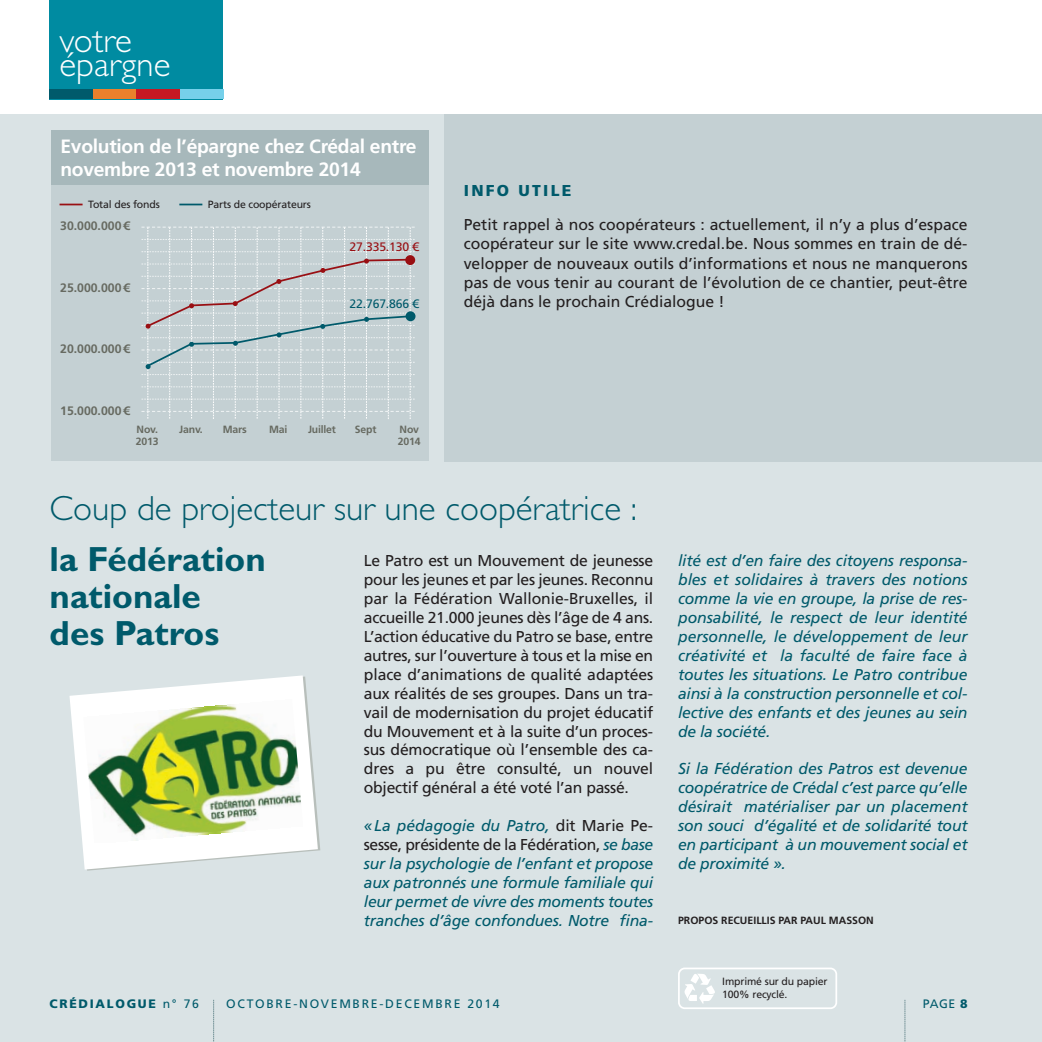
<style>
.page{position:relative;width:1042px;height:1042px;background:#fff}
.page>*{position:absolute;margin:0;border:0;box-sizing:border-box;transform-origin:0 0}
.t1{font:300 35px "Gill Sans Std";color:#005a6b}
.t2{font:700 35px/36.8px "Gill Sans Std";color:#005a6b}
.t3{font:300 35px "Gill Sans Std";color:#fff}
.t4{font:700 19.25px/22.8px "Frutiger LT Std";letter-spacing:-.015em;color:#fff}
.t5{font:italic 15.75px/18.9px "Frutiger LT Std";letter-spacing:-.015em;color:#005a6b;text-align:justify}
.t6{font:15.75px/18.9px "Frutiger LT Std";color:#231f20;text-align:justify}
.t7{font:900 15.75px "Frutiger LT Std";letter-spacing:.145em;color:#005a6b}
.t8{font:700 12.25px "Frutiger LT Std";color:#676a61}
.t9{font:12.25px "Frutiger";letter-spacing:.14em;color:#005a6b}
.t10{font:900 12.25px "Frutiger LT Std";letter-spacing:.14em;color:#005a6b}
.t11{font:12.25px "Frutiger LT Std";letter-spacing:-.015em;color:#990f13}
.t12{font:12.25px "Frutiger LT Std";letter-spacing:-.015em;color:#005a6b}
.t13{font:10.5px/13.1px "Frutiger LT Std";letter-spacing:-.015em;color:#231f20}
.t14{font:700 10.5px/12.2px "Frutiger LT Std";letter-spacing:-.015em;color:#676a61}
.t15{font:700 10.5px "Frutiger LT Std";color:#231f20}
.s1{font-style:normal;color:#231f20}
.s2{font-family:"Frutiger";font-weight:400}
.s3{font-family:"Frutiger LT Std";font-weight:900}
</style>
<div class="page">
<div style="left:0;top:115px;width:1042px;height:927px;background:#dae3e5"></div>
<svg style="left:213px;top:1000px;width:1px;height:42px"></svg>
<svg style="left:904px;top:1000px;width:1px;height:42px"></svg>
<div style="left:444px;top:114px;width:598px;height:347px;background:#c4d0d3"></div>
<div style="left:50px;top:0;width:173px;height:99px;background:#008ba1"></div>
<div style="left:50px;top:89px;width:43px;height:10px;background:#005a6b"></div>
<div style="left:93px;top:89px;width:44px;height:10px;background:#ea802c"></div>
<div style="left:137px;top:89px;width:43px;height:10px;background:#c51823"></div>
<div style="left:180px;top:89px;width:43px;height:10px;background:#76d0ea"></div>
<div style="left:51px;top:138px;width:377px;height:323px;background:#c4d0d3"></div>
<div style="left:51px;top:130px;width:377px;height:55px;background:#a7b8bb"></div>
<svg style="left:678px;top:967px;width:159px;height:42px"></svg>
<svg style="left:60px;top:204px;width:23px;height:1px"></svg>
<svg style="left:179px;top:204px;width:23px;height:1px"></svg>
<svg style="left:69px;top:675px;width:249px;height:194px"></svg>
<div style="left:83px;top:690px;width:221px;height:163px;background:#fff"></div>
<img style="left:83px;top:699px;width:220px;height:144px">
<svg style="left:141px;top:227px;width:274px;height:192px"></svg>
<h1 class="t3" style="left:60px;top:28px;width:74px">votre</h1>
<h1 class="t3" style="left:60px;top:53px;width:112px">épargne</h1>
<p class="t4" style="left:60px;top:136px;width:358px">Evolution de l’épargne chez Crédal entre novembre 2013 et novembre 2014</p>
<p class="t13" style="left:88px;top:198px;width:73px">Total des fonds</p>
<p class="t8" style="left:60px;top:221px;width:71px">30.000.000 €</p>
<p class="t8" style="left:60px;top:283px;width:71px">25.000.000 €</p>
<p class="t8" style="left:60px;top:344px;width:71px">20.000.000 €</p>
<p class="t13" style="left:208px;top:198px;width:105px">Parts de coopérateurs</p>
<p class="t11" style="left:350px;top:242px;width:71px">27.335.130 €</p>
<p class="t12" style="left:350px;top:299px;width:71px">22.767.866 €</p>
<p class="t8" style="left:60px;top:405px;width:71px">15.000.000 €</p>
<p class="t14" style="left:136px;top:424px;width:24px">Nov.<br>2013</p>
<p class="t14" style="left:308px;top:424px;width:29px">Juillet</p>
<p class="t14" style="left:355px;top:424px;width:23px">Sept</p>
<p class="t14" style="left:179px;top:424px;width:25px">Janv.</p>
<p class="t14" style="left:223px;top:424px;width:26px">Mars</p>
<p class="t14" style="left:269px;top:424px;width:20px">Mai</p>
<p class="t14" style="left:398px;top:424px;width:24px">Nov<br>2014</p>
<p class="t7" style="left:464px;top:184px;width:109px">INFO UTILE</p>
<p class="t6" style="left:464px;top:216px;width:505px">Petit rappel à nos coopérateurs : actuellement, il n’y a plus d’espace coopérateur sur le site www.credal.be. Nous sommes en train de dé&shy;velopper de nouveaux outils d’informations et nous ne manquerons pas de vous tenir au courant de l’évolution de ce chantier, peut-être déjà dans le prochain Crédialogue !</p>
<h1 class="t1" style="left:50px;top:496px;width:589px">Coup de projecteur sur une coopératrice :</h1>
<h1 class="t2" style="left:50px;top:545px;width:218px">la Fédération nationale<br>des Patros</h1>
<p class="t6" style="left:364px;top:553px;width:291px">Le Patro est un Mouvement de jeunesse pour les jeunes et par les jeunes. Reconnu par la Fédération Wallonie-Bruxelles, il accueille 21.000 jeunes dès l’âge de 4 ans.<br>L’action éducative du Patro se base, entre autres, sur l’ouverture à tous et la mise en place d’animations de qualité adaptées aux réalités de ses groupes. Dans un tra&shy;vail de modernisation du projet éducatif du Mouvement et à la suite d’un proces&shy;sus démocratique où l’ensemble des ca&shy;dres a pu être consulté, un nouvel objectif général a été voté l’an passé.</p>
<p class="t5" style="left:364px;top:817px;width:291px">«La pédagogie du Patro, <span class="s1">dit Marie Pe&shy;sesse, présidente de la Fédération,</span> se base sur la psychologie de l’enfant et propose aux patronnés une formule familiale qui leur permet de vivre des moments toutes tranches d’âge confondues. Notre fina-</p>
<p class="t5" style="left:678px;top:553px;width:291px">lité est d’en faire des citoyens responsa&shy;bles et solidaires à travers des notions comme la vie en groupe, la prise de res&shy;ponsabilité, le respect de leur identité personnelle, le développement de leur créativité et la faculté de faire face à toutes les situations. Le Patro contribue ainsi à la construction personnelle et col&shy;lective des enfants et des jeunes au sein de la société.</p>
<p class="t5" style="left:678px;top:761px;width:291px">Si la Fédération des Patros est devenue coopératrice de Crédal c’est parce qu’elle désirait matérialiser par un placement son souci d’égalité et de solidarité tout en participant à un mouvement social et de proximité ».</p>
<p class="t15" style="left:678px;top:916px;width:197px">PROPOS RECUEILLIS PAR PAUL MASSON</p>
<p class="t13" style="left:722px;top:976px;width:107px">Imprimé sur du papier<br>100% recyclé.</p>
<p class="t10" style="left:50px;top:998px;width:151px">CRÉDIALOGUE <span class="s2">n° 76</span></p>
<p class="t9" style="left:226px;top:998px;width:275px">OCTOBRE-NOVEMBRE-DECEMBRE 2014</p>
<p class="t9" style="left:923px;top:998px;width:46px">PAGE <span class="s3">8</span></p>
</div>
